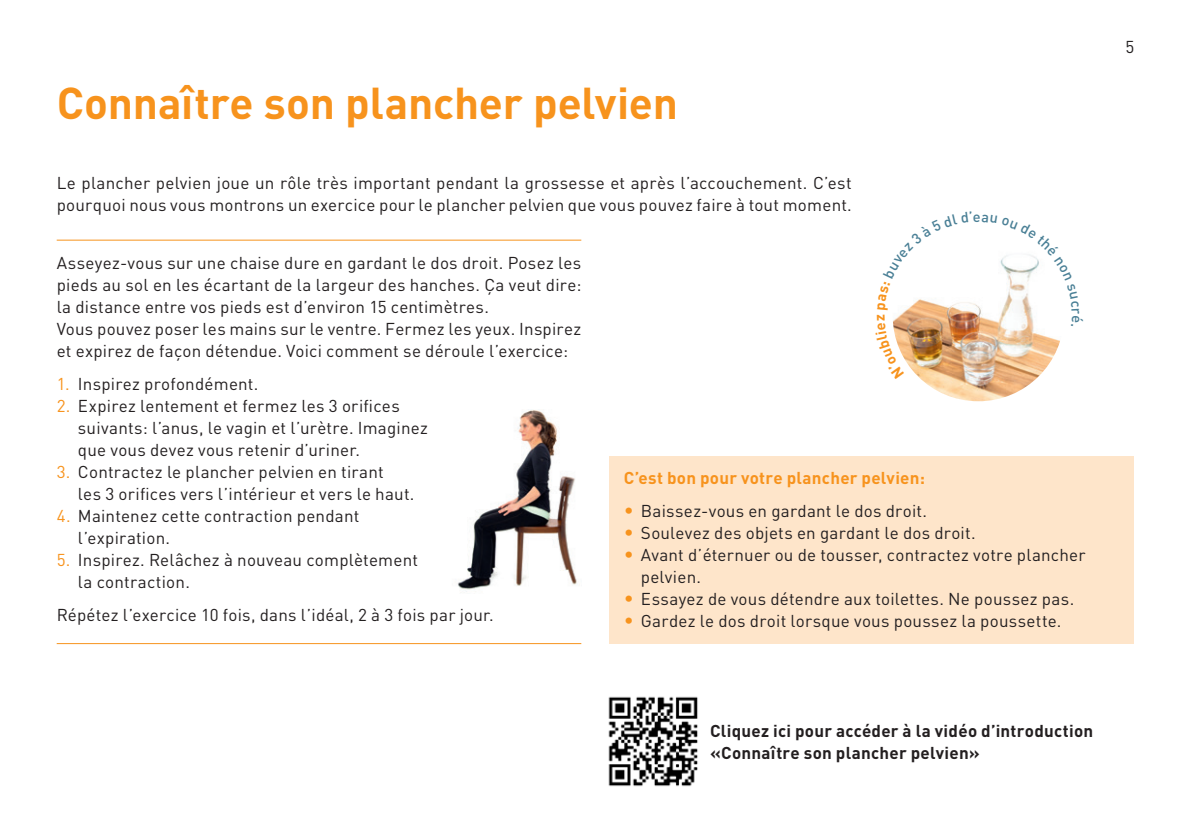
<style>
.page{position:relative;width:1191px;height:840px;background:#fff}
.page>*{position:absolute;margin:0;border:0;box-sizing:border-box;transform-origin:0 0}
.t1{font:700 44px "DIN Pro";letter-spacing:-.005em;color:#f7931d}
.t2{font:17px/22px "DIN Pro";letter-spacing:.015em;color:#231f20}
.t3{font:700 17px/22px "DIN Pro";letter-spacing:.015em;color:#231f20}
.t4{font:700 17px "DIN Pro";letter-spacing:.015em;color:#f7931d}
.t5{font:500 14.6px "DIN Pro";color:#4a8096}
.s1{color:#f7931d}
.s2{font-size:19px;color:#f7931d}
</style>
<div class="page">
<hr style="left:57px;top:239px;width:524px;height:1px;background:#f7931d">
<hr style="left:57px;top:642px;width:524px;height:1px;background:#f7931d">
<div style="left:609px;top:456px;width:525px;height:187px;background:#fee5ca"></div>
<img style="left:608px;top:696px;width:90px;height:91px">
<img style="left:921px;top:303px;width:139px;height:98px">
<img style="left:457px;top:410px;width:120px;height:182px">
<img style="left:893px;top:299px;width:78px;height:80px">
<svg style="left:981px;top:254px;width:79px;height:72px"></svg>
<h1 class="t1" style="left:57px;top:73px;width:623px">Connaître son plancher pelvien</h1>
<p class="t2" style="left:57px;top:171px;width:796px">Le plancher pelvien joue un rôle très important pendant la grossesse et après l’accouchement. C’est pourquoi nous vous montrons un exercice pour le plancher pelvien que vous pouvez faire à tout moment.</p>
<p class="t5" style="left:973px;top:207px;width:9px">e</p>
<p class="t2" style="left:57px;top:251px;width:526px">Asseyez-vous sur une chaise dure en gardant le dos droit. Posez les pieds au sol en les écartant de la largeur des hanches. Ça veut dire: la distance entre vos pieds est d’environ 15 centimètres.<br>Vous pouvez poser les mains sur le ventre. Fermez les yeux. Inspirez et expirez de façon détendue. Voici comment se déroule l’exercice:</p>
<p class="t2" style="left:57px;top:372px;width:203px"><span class="s1">1.</span> Inspirez profondément.</p>
<p class="t2" style="left:78px;top:394px;width:351px;text-indent:-21px"><span class="s1">2.</span> Expirez lentement et fermez les 3 orifices suivants: l’anus, le vagin et l’urètre. Imaginez que vous devez vous retenir d’uriner.</p>
<p class="t2" style="left:78px;top:460px;width:338px;text-indent:-21px"><span class="s1">3.</span> Contractez le plancher pelvien en tirant<br>les 3 orifices vers l’intérieur et vers le haut.</p>
<p class="t2" style="left:78px;top:504px;width:283px;text-indent:-21px"><span class="s1">4.</span> Maintenez cette contraction pendant l’expiration.</p>
<p class="t2" style="left:78px;top:548px;width:341px;text-indent:-21px"><span class="s1">5.</span> Inspirez. Relâchez à nouveau complètement la contraction.</p>
<p class="t2" style="left:57px;top:603px;width:439px">Répétez l’exercice 10 fois, dans l’idéal, 2 à 3 fois par jour.</p>
<p class="t4" style="left:624px;top:465px;width:303px">C’est bon pour votre plancher pelvien:</p>
<p class="t2" style="left:624px;top:498px;width:305px"><span class="s2">•</span> Baissez-vous en gardant le dos droit.</p>
<p class="t2" style="left:624px;top:520px;width:353px"><span class="s2">•</span> Soulevez des objets en gardant le dos droit.</p>
<p class="t2" style="left:641px;top:542px;width:446px;text-indent:-17px"><span class="s2">•</span> Avant d’éternuer ou de tousser, contractez votre plancher pelvien.</p>
<p class="t2" style="left:624px;top:586px;width:452px"><span class="s2">•</span> Essayez de vous détendre aux toilettes. Ne poussez pas.</p>
<p class="t2" style="left:624px;top:608px;width:439px"><span class="s2">•</span> Gardez le dos droit lorsque vous poussez la poussette.</p>
<p class="t2" style="left:1125px;top:35px;width:10px">5</p>
<p class="t3" style="left:710px;top:718px;width:385px">Cliquez ici pour accéder à la vidéo d’introduction «Connaître son plancher pelvien»</p>
</div>
